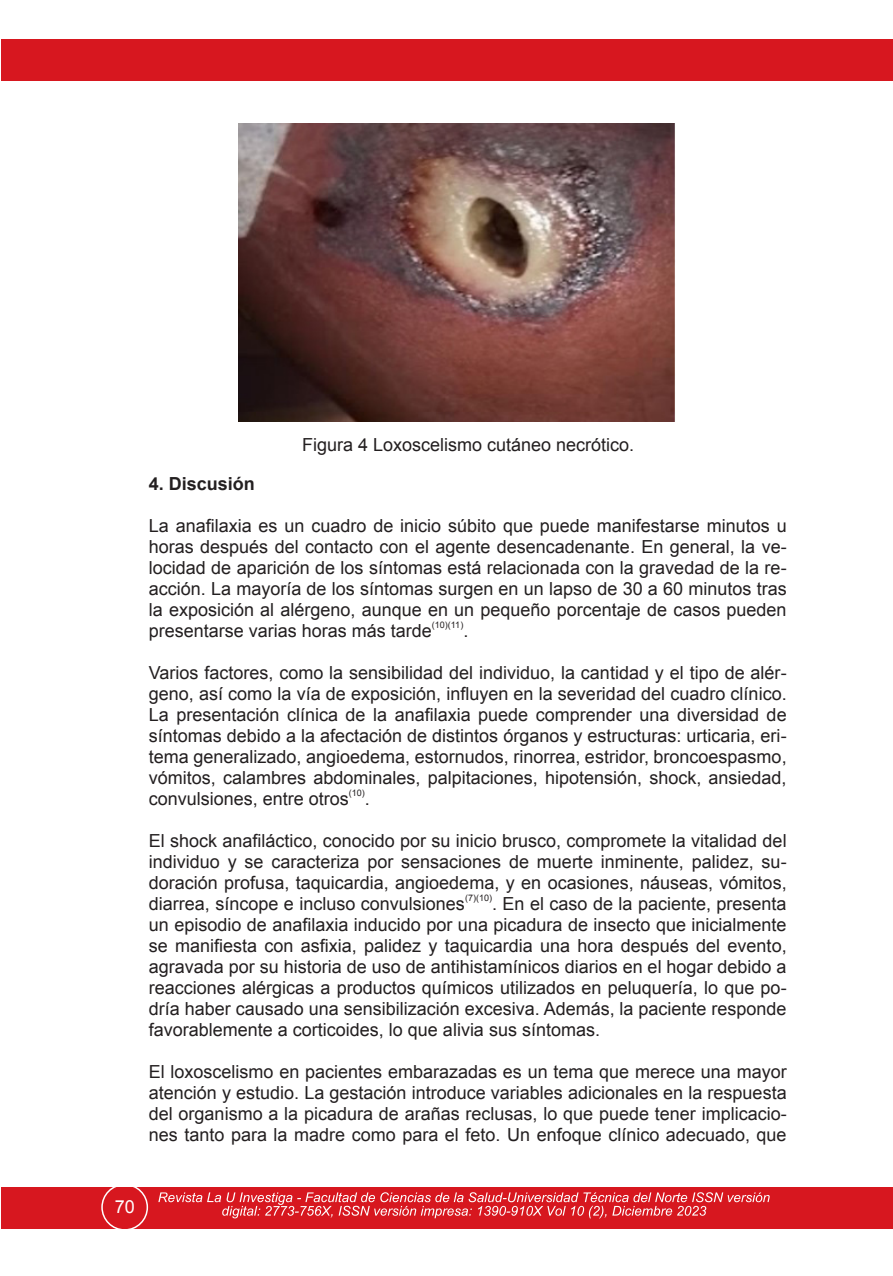
<style>
.page{position:relative;width:893px;height:1276px;background:#fff}
.page>*{position:absolute;margin:0;border:0;box-sizing:border-box;transform-origin:0 0}
.t1{font:18px/21px "Arial";color:#231f20;text-align:justify}
.t2{font:700 18px "Arial";color:#231f20}
.t3{font:18px "Arial";color:#fff}
.t4{font:9px "Arial";color:#231f20}
</style>
<div class="page">
<div style="left:1px;top:40px;width:891px;height:41px;background:#d7171f"></div>
<div style="left:2px;top:1187px;width:891px;height:41px;background:#d7171f"></div>
<svg style="left:158px;top:1192px;width:612px;height:26px"></svg>
<div style="left:101px;top:1183px;width:47px;height:47px;border:2px solid #fff;border-radius:50%"></div>
<img style="left:238px;top:123px;width:437px;height:298px">
<p class="t1" style="left:302px;top:434px;width:334px">Figura 4 Loxoscelismo cutáneo necrótico.</p>
<p class="t2" style="left:149px;top:472px;width:108px">4. Discusión</p>
<p class="t1" style="left:149px;top:515px;width:639px">La anafilaxia es un cuadro de inicio súbito que puede manifestarse minutos u horas después del contacto con el agente desencadenante. En general, la ve&shy;locidad de aparición de los síntomas está relacionada con la gravedad de la re&shy;acción. La mayoría de los síntomas surgen en un lapso de 30 a 60 minutos tras la exposición al alérgeno, aunque en un pequeño porcentaje de casos pueden presentarse varias horas más tarde</p>
<p class="t4" style="left:432px;top:619px;width:33px">(10)(11)</p>
<p class="t1" style="left:463px;top:620px;width:7px">.</p>
<p class="t1" style="left:149px;top:662px;width:639px">Varios factores, como la sensibilidad del individuo, la cantidad y el tipo de alér&shy;geno, así como la vía de exposición, influyen en la severidad del cuadro clínico.<br>La presentación clínica de la anafilaxia puede comprender una diversidad de síntomas debido a la afectación de distintos órganos y estructuras: urticaria, eri&shy;tema generalizado, angioedema, estornudos, rinorrea, estridor, broncoespasmo, vómitos, calambres abdominales, palpitaciones, hipotensión, shock, ansiedad, convulsiones, entre otros</p>
<p class="t4" style="left:349px;top:787px;width:18px">(10)</p>
<p class="t1" style="left:365px;top:788px;width:7px">.</p>
<p class="t1" style="left:149px;top:830px;width:639px">El shock anafiláctico, conocido por su inicio brusco, compromete la vitalidad del individuo y se caracteriza por sensaciones de muerte inminente, palidez, su&shy;doración profusa, taquicardia, angioedema, y en ocasiones, náuseas, vómitos, diarrea, síncope e incluso convulsiones</p>
<p class="t4" style="left:465px;top:892px;width:29px">(7)(10)</p>
<p class="t1" style="left:149px;top:893px;width:639px;text-indent:343px">. En el caso de la paciente, presenta un episodio de anafilaxia inducido por una picadura de insecto que inicialmente se manifiesta con asfixia, palidez y taquicardia una hora después del evento, agravada por su historia de uso de antihistamínicos diarios en el hogar debido a reacciones alérgicas a productos químicos utilizados en peluquería, lo que po&shy;dría haber causado una sensibilización excesiva. Además, la paciente responde favorablemente a corticoides, lo que alivia sus síntomas.</p>
<p class="t1" style="left:149px;top:1061px;width:639px">El loxoscelismo en pacientes embarazadas es un tema que merece una mayor atención y estudio. La gestación introduce variables adicionales en la respuesta del organismo a la picadura de arañas reclusas, lo que puede tener implicacio&shy;nes tanto para la madre como para el feto. Un enfoque clínico adecuado, que</p>
<p class="t3" style="left:115px;top:1194px;width:22px">70</p>
</div>
